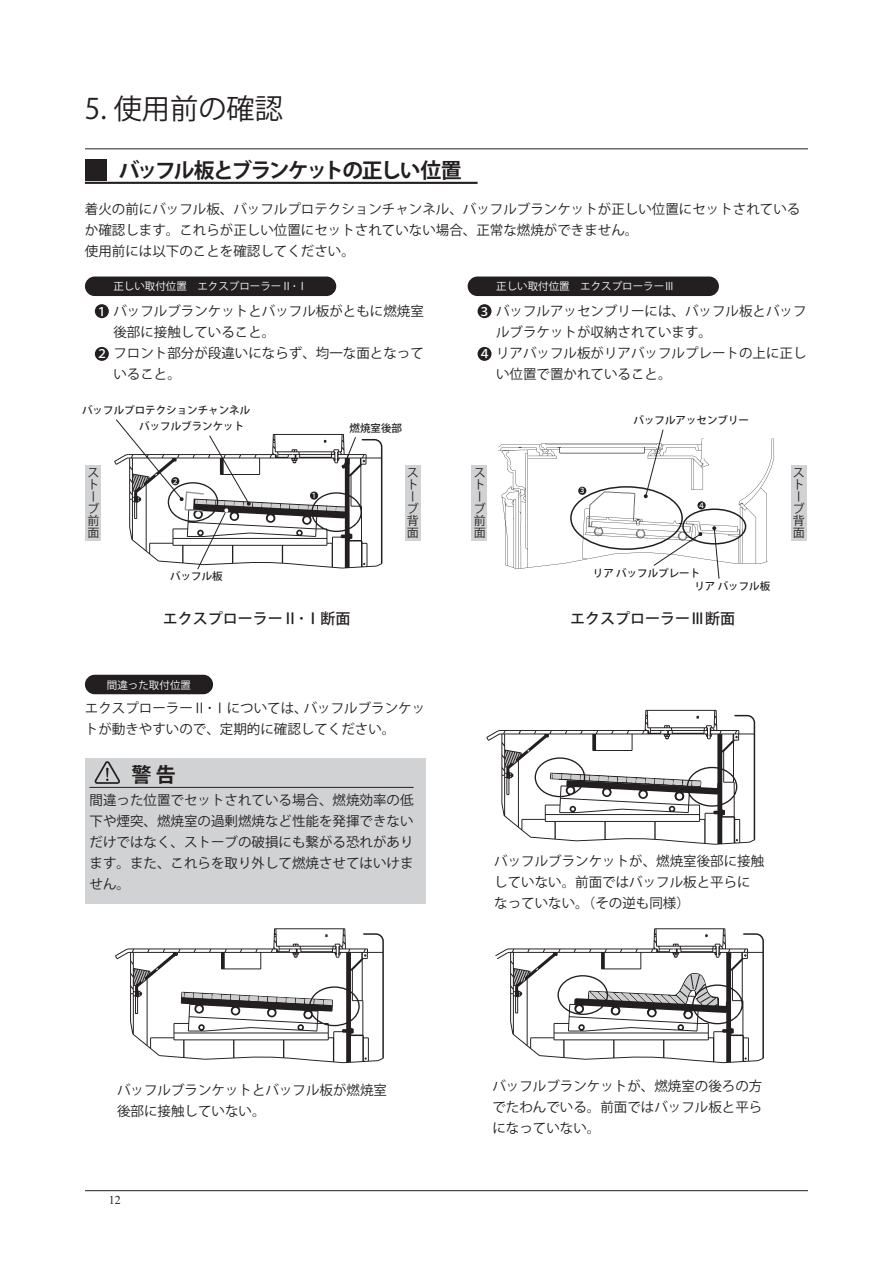
<style>
.page{position:relative;width:893px;height:1263px;background:#fff}
.page>*{position:absolute;margin:0;border:0;box-sizing:border-box;transform-origin:0 0}
.t1{font:28.2px "Koz Go Pr 6 N";color:#231f20}
.t2{font:700 21px "Koz Go Pro";letter-spacing:-.09em;color:#231f20}
.t3{font:700 20.1px "Koz Go Pro";color:#231f20}
.t4{font:500 15px "Koz Go Pr 6 N";color:#231f20}
.t5{font:15px "Aparajita";color:#231f20}
.t6{font:13.5px/21px "Koz Go Pr 6 N";color:#231f20}
.t7{font:12px/12px "Koz Go Pr 6 N";color:#231f20}
.t8{font:500 11.85px "Koz Go Pr 6 N";color:#fff}
.t9{font:500 10.5px/16.2px "Koz Go Pr 6 N";color:#231f20}
.t10{font:10.5px "Koz Go Pr 6 N";color:#fff}
.t11{font:500 6.9px "Koz Go Pr 6 N";color:#fff}
</style>
<div class="page">
<div style="left:85px;top:758px;width:340px;height:146px;background:#d1d2d4"></div>
<svg style="left:95px;top:761px;width:25px;height:23px"></svg>
<hr style="left:89px;top:787px;width:325px;height:1px;background:#231f20">
<div style="left:85px;top:159px;width:21px;height:21px;background:#231f20"></div>
<hr style="left:85px;top:182px;width:393px;height:2px;background:#231f20">
<div style="left:85px;top:465px;width:16px;height:76px;background:#d1d2d4"></div>
<div style="left:405px;top:465px;width:15px;height:76px;background:#d1d2d4"></div>
<div style="left:471px;top:465px;width:16px;height:76px;background:#d1d2d4"></div>
<div style="left:791px;top:465px;width:16px;height:76px;background:#d1d2d4"></div>
<div style="left:85px;top:277px;width:251px;height:19px;background:#231f20;border-radius:10px"></div>
<div style="left:468px;top:277px;width:251px;height:19px;background:#231f20;border-radius:10px"></div>
<div style="left:85px;top:675px;width:128px;height:19px;background:#231f20;border-radius:10px"></div>
<div style="left:95px;top:304px;width:14px;height:14px;background:#231f20;border-radius:50%"></div>
<div style="left:95px;top:347px;width:14px;height:14px;background:#231f20;border-radius:50%"></div>
<div style="left:478px;top:304px;width:13px;height:14px;background:#231f20;border-radius:50%"></div>
<div style="left:478px;top:347px;width:13px;height:14px;background:#231f20;border-radius:50%"></div>
<svg style="left:114px;top:419px;width:268px;height:151px"></svg>
<div style="left:310px;top:491px;width:8px;height:9px;background:#231f20;border-radius:50%"></div>
<div style="left:171px;top:477px;width:8px;height:8px;background:#231f20;border-radius:50%"></div>
<svg style="left:115px;top:928px;width:269px;height:135px"></svg>
<svg style="left:486px;top:710px;width:269px;height:135px"></svg>
<svg style="left:495px;top:928px;width:269px;height:135px"></svg>
<svg style="left:498px;top:429px;width:276px;height:150px"></svg>
<div style="left:570px;top:486px;width:113px;height:64px;border:2px solid #231f20;border-radius:50%"></div>
<div style="left:578px;top:487px;width:8px;height:8px;background:#231f20;border-radius:50%"></div>
<div style="left:697px;top:501px;width:9px;height:8px;background:#231f20;border-radius:50%"></div>
<hr style="left:85px;top:148px;width:723px;height:1px;background:#231f20">
<hr style="left:85px;top:1190px;width:723px;height:1px;background:#231f20">
<h1 class="t1" style="left:85px;top:93px;width:200px">5. 使用前の確認</h1>
<h2 class="t2" style="left:119px;top:157px;width:344px">バッフル板とブランケットの正しい位置</h2>
<p class="t6" style="left:85px;top:199px;width:717px">着火の前にバッフル板、バッフルプロテクションチャンネル、バッフルブランケットが正しい位置にセットされているか確認します。これらが正しい位置にセットされていない場合、正常な燃焼ができません。<br>使用前には以下のことを確認してください。</p>
<p class="t8" style="left:96px;top:305px;width:13px">１</p>
<p class="t8" style="left:96px;top:347px;width:13px">２</p>
<p class="t10" style="left:113px;top:281px;width:196px">正しい取付位置　エクスプローラーⅡ･Ⅰ</p>
<p class="t10" style="left:496px;top:281px;width:180px">正しい取付位置　エクスプローラーⅢ</p>
<p class="t6" style="left:113px;top:301px;width:312px">バッフルブランケットとバッフル板がともに燃焼室後部に接触していること。<br>フロント部分が段違いにならず、均一な面となっていること。</p>
<p class="t8" style="left:479px;top:305px;width:13px">３</p>
<p class="t8" style="left:479px;top:347px;width:13px">４</p>
<p class="t6" style="left:496px;top:301px;width:312px">バッフルアッセンブリーには、バッフル板とバッフルブラケットが収納されています。<br>リアバッフル板がリアバッフルプレートの上に正しい位置で置かれていること。</p>
<p class="t9" style="left:139px;top:402px;width:112px;text-indent:-57px">バッフルプロテクションチャンネルバッフルブランケット</p>
<p class="t9" style="left:350px;top:420px;width:54px">燃焼室後部</p>
<p class="t9" style="left:633px;top:413px;width:117px">バッフルアッセンブリー</p>
<p class="t7" style="left:88px;top:467px;width:13px">ストーブ前面</p>
<p class="t7" style="left:407px;top:467px;width:13px">ストーブ背面</p>
<p class="t7" style="left:474px;top:467px;width:13px">ストーブ前面</p>
<p class="t7" style="left:793px;top:467px;width:13px">ストーブ背面</p>
<p class="t11" style="left:172px;top:477px;width:8px">２</p>
<p class="t11" style="left:579px;top:487px;width:8px">３</p>
<p class="t11" style="left:311px;top:492px;width:8px">１</p>
<p class="t11" style="left:698px;top:502px;width:8px">４</p>
<p class="t9" style="left:170px;top:568px;width:54px">バッフル板</p>
<p class="t9" style="left:593px;top:565px;width:109px">リア バッフルプレート</p>
<p class="t9" style="left:694px;top:578px;width:77px">リア バッフル板</p>
<p class="t4" style="left:163px;top:610px;width:189px">エクスプローラーⅡ･Ⅰ断面</p>
<p class="t4" style="left:570px;top:610px;width:166px">エクスプローラーⅢ断面</p>
<p class="t10" style="left:107px;top:679px;width:85px">間違った取付位置</p>
<p class="t6" style="left:85px;top:698px;width:342px">エクスプローラーⅡ･Ⅰについては、バッフルブランケットが動きやすいので、定期的に確認してください。</p>
<h3 class="t3" style="left:131px;top:762px;width:46px">警 告</h3>
<p class="t6" style="left:90px;top:790px;width:326px;text-align:justify">間違った位置でセットされている場合、燃焼効率の低下や煙突、燃焼室の過剰燃焼など性能を発揮できないだけではなく、ストーブの破損にも繋がる恐れがあります。また、これらを取り外して燃焼させてはいけません。</p>
<p class="t6" style="left:117px;top:1080px;width:271px">バッフルブランケットとバッフル板が燃焼室後部に接触していない。</p>
<p class="t5" style="left:109px;top:1193px;width:14px">12</p>
<p class="t6" style="left:494px;top:851px;width:271px">バッフルブランケットが、燃焼室後部に接触していない。前面ではバッフル板と平らになっていない。（その逆も同様）</p>
<p class="t6" style="left:492px;top:1076px;width:271px;text-align:justify">バッフルブランケットが、燃焼室の後ろの方でたわんでいる。前面ではバッフル板と平らになっていない。</p>
</div>
